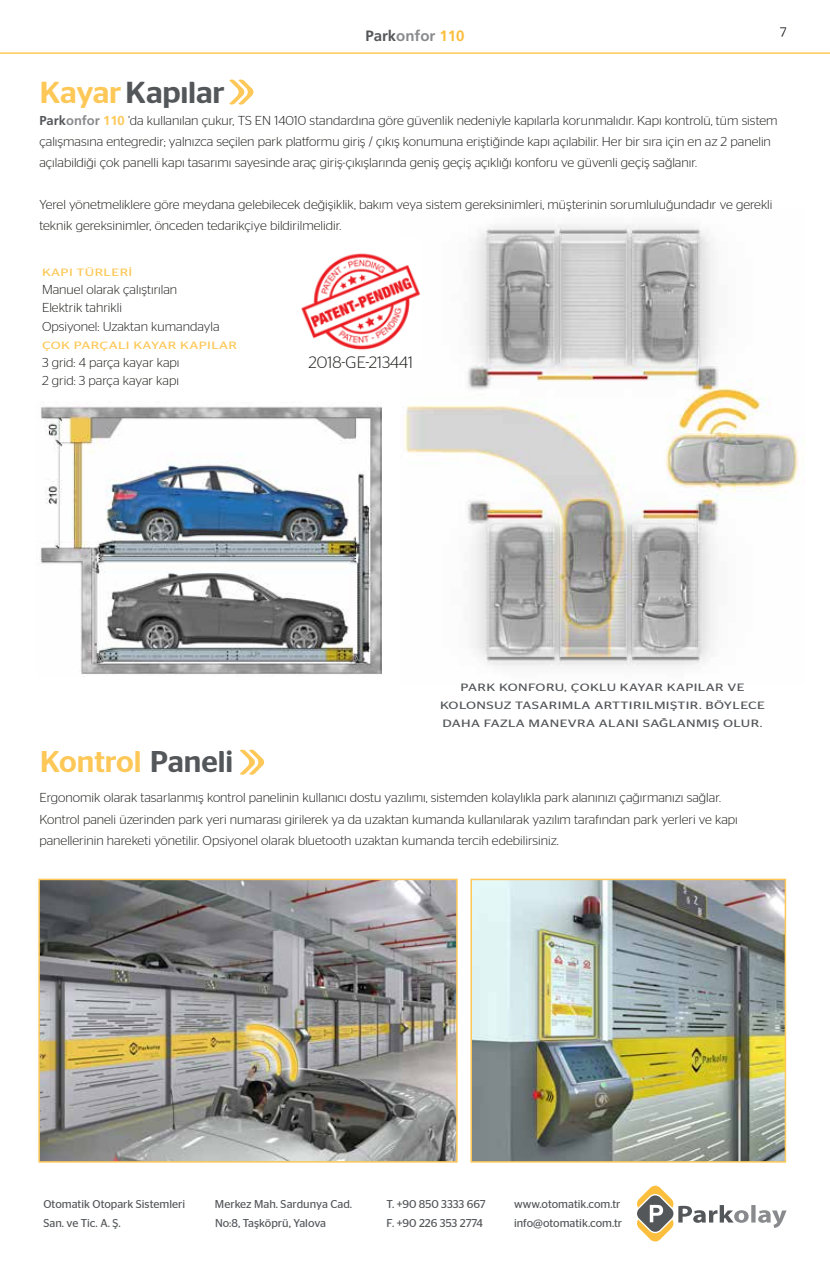
<style>
.page{position:relative;width:830px;height:1263px;background:#fff}
.page>*{position:absolute;margin:0;border:0;box-sizing:border-box;transform-origin:0 0}
.t1{font:500 30.3px "Stag Sans";letter-spacing:-.01em;color:#54575a}
.t2{font:500 30px "Stag Sans";color:#fdc858}
.t3{font:300 16.5px "Stag Sans";color:#1e1e1c}
.t4{font:700 15px "Frutiger LT Std";color:#898a8d}
.t5{font:300 12.9px/21px "Stag Sans";color:#1d1d1b}
.t6{font:11.4px "Stag Sans";color:#54575a}
.t7{font:10.65px/18.1px "Stag Sans";letter-spacing:.025em;color:#54575a;text-align:center;scale:1.32 1}
.t8{font:10.65px "Stag Sans";letter-spacing:.025em;color:#fdc858;scale:1.32 1}
.s1{color:#54575a}
.s2{color:#fbbe3d}
.s3{color:#fdc858}
.s4{font-family:"Frutiger LT Std";font-weight:700;color:#54575a}
.s5{font-family:"Frutiger LT Std";font-weight:700;color:#898a8d}
.s6{font-family:"Frutiger LT Std";font-weight:700;color:#fdc858}
</style>
<div class="page">
<hr style="left:0;top:52px;width:829px;height:2px;background:#fdc858">
<svg style="left:780px;top:27px;width:5px;height:10px"></svg>
<img style="left:41px;top:882px;width:413px;height:278px">
<img style="left:405px;top:224px;width:399px;height:442px">
<img style="left:473px;top:882px;width:309px;height:278px">
<div style="left:470px;top:879px;width:315px;height:284px;border:2px solid #fdc858"></div>
<div style="left:38px;top:879px;width:419px;height:284px;border:2px solid #fdc858"></div>
<img style="left:301px;top:239px;width:120px;height:122px">
<svg style="left:240px;top:750px;width:24px;height:25px"></svg>
<svg style="left:229px;top:80px;width:24px;height:25px"></svg>
<svg style="left:637px;top:1186px;width:149px;height:55px"></svg>
<img style="left:40px;top:406px;width:341px;height:269px">
<p class="t4" style="left:365px;top:27px;width:101px"><span class="s1">Park</span>onfor <span class="s2">110</span></p>
<h1 class="t1" style="left:40px;top:74px;width:186px"><span class="s3">Kayar</span>Kapılar</h1>
<p class="t5" style="left:39px;top:109px;width:739px"><span class="s4">Park</span><span class="s5">onfor</span> <span class="s6">110</span> 'da kullanılan çukur, TS EN 14010 standardına göre güvenlik nedeniyle kapılarla korunmalıdır. Kapı kontrolü, tüm sistem çalışmasına entegredir; yalnızca seçilen park platformu giriş / çıkış konumuna eriştiğinde kapı açılabilir. Her bir sıra için en az 2 panelin açılabildiği çok panelli kapı tasarımı sayesinde araç giriş-çıkışlarında geniş geçiş açıklığı konforu ve güvenli geçiş sağlanır.</p>
<p class="t5" style="left:39px;top:193px;width:734px">Yerel yönetmeliklere göre meydana gelebilecek değişiklik, bakım veya sistem gereksinimleri, müşterinin sorumluluğundadır ve gerekli teknik gereksinimler, önceden tedarikçiye bildirilmelidir.</p>
<p class="t8" style="left:42px;top:266px;width:70px">KAPI TÜRLERİ</p>
<p class="t5" style="left:42px;top:280px;width:179px;line-height:18.1px">Manuel olarak çalıştırılan<br>Elektrik tahrikli<br>Opsiyonel: Uzaktan kumandayla</p>
<p class="t8" style="left:42px;top:339px;width:149px">ÇOK PARÇALI KAYAR KAPILAR</p>
<p class="t5" style="left:42px;top:353px;width:139px;line-height:18.1px">3 grid: 4 parça kayar kapı<br>2 grid: 3 parça kayar kapı</p>
<p class="t3" style="left:308px;top:353px;width:106px">2018-GE-213441</p>
<h2 class="t2" style="left:40px;top:744px;width:195px">Kontrol <span class="s1">Paneli</span></h2>
<p class="t7" style="left:440px;top:678px;width:247px">PARK KONFORU, ÇOKLU KAYAR KAPILAR VE<br>KOLONSUZ TASARIMLA ARTTIRILMIŞTIR. BÖYLECE<br>DAHA FAZLA MANEVRA ALANI SAĞLANMIŞ OLUR.</p>
<p class="t5" style="left:39px;top:786px;width:699px;line-height:21.6px">Ergonomik olarak tasarlanmış kontrol panelinin kullanıcı dostu yazılımı, sistemden kolaylıkla park alanınızı çağırmanızı sağlar.<br>Kontrol paneli üzerinden park yeri numarası girilerek ya da uzaktan kumanda kullanılarak yazılım tarafından park yerleri ve kapı panellerinin hareketi yönetilir. Opsiyonel olarak bluetooth uzaktan kumanda tercih edebilirsiniz.</p>
<p class="t6" style="left:43px;top:1198px;width:143px">Otomatik Otopark Sistemleri</p>
<p class="t6" style="left:215px;top:1198px;width:139px">Merkez Mah. Sardunya Cad.</p>
<p class="t6" style="left:386px;top:1198px;width:100px">T. +90 850 3333 667</p>
<p class="t6" style="left:514px;top:1198px;width:108px">www.otomatik.com.tr</p>
<p class="t6" style="left:43px;top:1217px;width:79px">San. ve Tic. A. Ş.</p>
<p class="t6" style="left:215px;top:1217px;width:113px">No:8, Taşköprü, Yalova</p>
<p class="t6" style="left:386px;top:1217px;width:98px">F. +90 226 353 2774</p>
<p class="t6" style="left:514px;top:1217px;width:109px">info@otomatik.com.tr</p>
</div>
